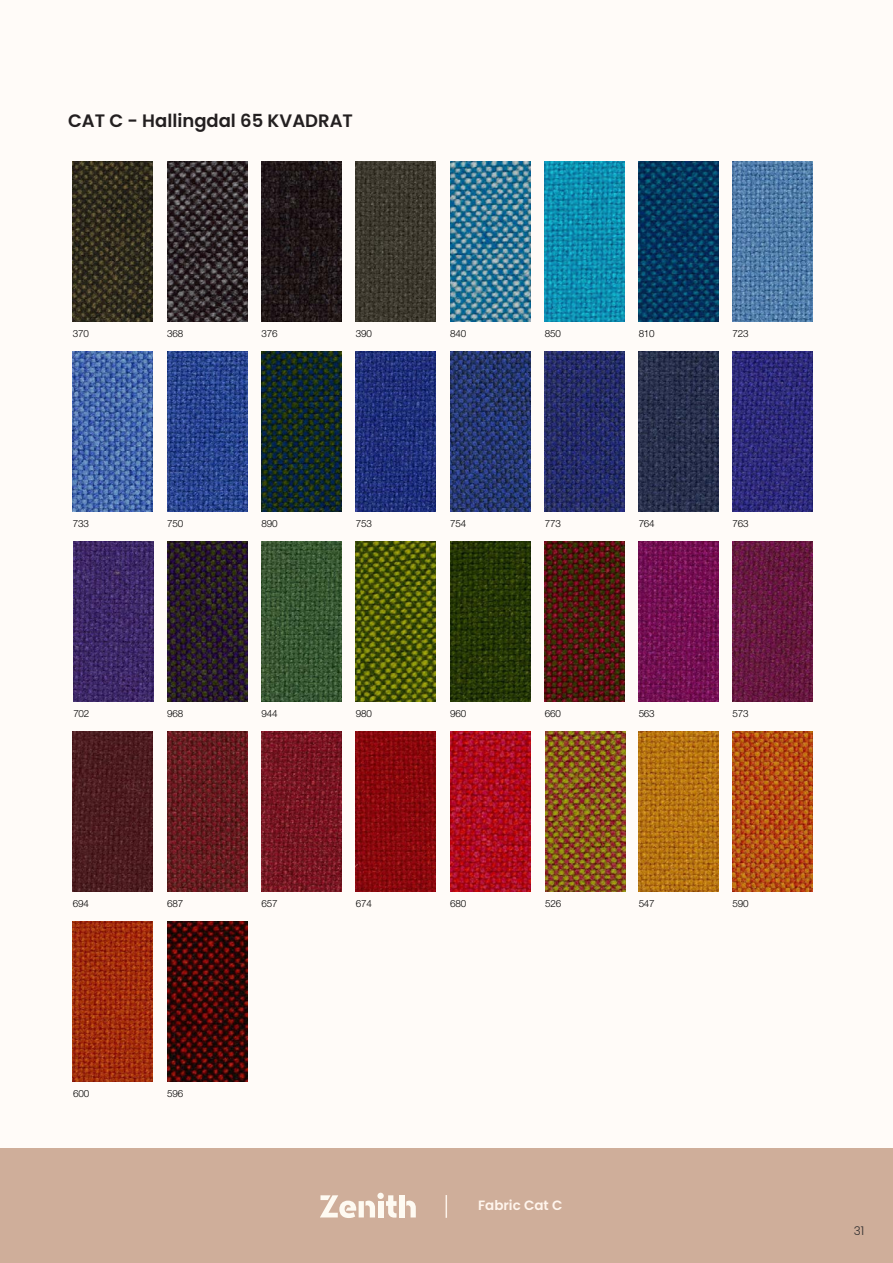
<style>
.page{position:relative;width:893px;height:1263px;background:#fffbf8}
.page>*{position:absolute;margin:0;border:0;box-sizing:border-box;transform-origin:0 0}
.PRODUCT_NAME{font:600 18px "Poppins";color:#231f20}
.PRODUCT_NAME_BOTTOM{font:600 13.5px "Poppins";color:#fff5ed}
.t1{font:300 12px "Poppins";color:#312f30}
.t2{font:300 9.9px "Helvetica Neue LT Std";letter-spacing:-.02em;color:#000}
</style>
<div class="page">
<div style="left:0;top:1148px;width:893px;height:115px;background:#cfae9a"></div>
<svg style="left:446px;top:1195px;width:1px;height:23px"></svg>
<img style="left:356px;top:541px;width:80px;height:160px">
<img style="left:167px;top:541px;width:80px;height:160px">
<img style="left:450px;top:541px;width:80px;height:160px">
<img style="left:262px;top:541px;width:80px;height:160px">
<img style="left:262px;top:351px;width:80px;height:160px">
<img style="left:545px;top:161px;width:80px;height:160px">
<img style="left:450px;top:161px;width:80px;height:160px">
<img style="left:639px;top:161px;width:80px;height:160px">
<img style="left:545px;top:351px;width:80px;height:160px">
<img style="left:639px;top:351px;width:80px;height:160px">
<img style="left:732px;top:351px;width:80px;height:160px">
<img style="left:450px;top:351px;width:80px;height:160px">
<img style="left:167px;top:351px;width:80px;height:160px">
<img style="left:73px;top:351px;width:80px;height:160px">
<img style="left:732px;top:161px;width:80px;height:160px">
<img style="left:73px;top:541px;width:80px;height:160px">
<img style="left:73px;top:731px;width:80px;height:160px">
<img style="left:167px;top:731px;width:80px;height:160px">
<img style="left:450px;top:731px;width:80px;height:160px">
<img style="left:356px;top:731px;width:80px;height:160px">
<img style="left:545px;top:541px;width:80px;height:160px">
<img style="left:262px;top:731px;width:80px;height:160px">
<img style="left:73px;top:921px;width:80px;height:160px">
<img style="left:167px;top:921px;width:80px;height:160px">
<img style="left:732px;top:731px;width:80px;height:160px">
<img style="left:732px;top:541px;width:80px;height:160px">
<img style="left:639px;top:541px;width:80px;height:160px">
<img style="left:639px;top:731px;width:80px;height:160px">
<img style="left:545px;top:731px;width:80px;height:160px">
<img style="left:73px;top:161px;width:80px;height:160px">
<img style="left:167px;top:161px;width:80px;height:160px">
<img style="left:262px;top:161px;width:80px;height:160px">
<img style="left:356px;top:161px;width:80px;height:160px">
<img style="left:356px;top:351px;width:80px;height:160px">
<div style="left:378px;top:1201px;width:5px;height:16px;background:#fefaf2"></div>
<div style="left:377px;top:1193px;width:7px;height:6px;background:#fefaf2;border-radius:50%"></div>
<svg style="left:386px;top:1195px;width:11px;height:23px"></svg>
<div style="left:399px;top:1195px;width:6px;height:22px;background:#fefaf2"></div>
<svg style="left:406px;top:1200px;width:10px;height:17px"></svg>
<svg style="left:320px;top:1195px;width:55px;height:23px"></svg>
<p class="PRODUCT_NAME" style="left:68px;top:111px;width:286px">CAT C - Hallingdal 65 KVADRAT</p>
<p class="t2" style="left:73px;top:327px;width:18px">370</p>
<p class="t2" style="left:167px;top:327px;width:18px">368</p>
<p class="t2" style="left:262px;top:327px;width:18px">376</p>
<p class="t2" style="left:356px;top:327px;width:18px">390</p>
<p class="t2" style="left:450px;top:327px;width:18px">840</p>
<p class="t2" style="left:545px;top:327px;width:18px">850</p>
<p class="t2" style="left:639px;top:327px;width:18px">810</p>
<p class="t2" style="left:732px;top:327px;width:18px">723</p>
<p class="t2" style="left:356px;top:517px;width:18px">753</p>
<p class="t2" style="left:73px;top:517px;width:18px">733</p>
<p class="t2" style="left:167px;top:517px;width:18px">750</p>
<p class="t2" style="left:450px;top:517px;width:18px">754</p>
<p class="t2" style="left:545px;top:517px;width:18px">773</p>
<p class="t2" style="left:639px;top:517px;width:18px">764</p>
<p class="t2" style="left:732px;top:517px;width:18px">763</p>
<p class="t2" style="left:262px;top:517px;width:18px">890</p>
<p class="t2" style="left:73px;top:707px;width:18px">702</p>
<p class="t2" style="left:167px;top:707px;width:18px">968</p>
<p class="t2" style="left:262px;top:707px;width:18px">944</p>
<p class="t2" style="left:356px;top:707px;width:18px">980</p>
<p class="t2" style="left:450px;top:707px;width:18px">960</p>
<p class="t2" style="left:545px;top:707px;width:18px">660</p>
<p class="t2" style="left:639px;top:707px;width:18px">563</p>
<p class="t2" style="left:732px;top:707px;width:18px">573</p>
<p class="t2" style="left:73px;top:897px;width:18px">694</p>
<p class="t2" style="left:167px;top:897px;width:18px">687</p>
<p class="t2" style="left:356px;top:897px;width:18px">674</p>
<p class="t2" style="left:450px;top:897px;width:18px">680</p>
<p class="t2" style="left:262px;top:897px;width:18px">657</p>
<p class="t2" style="left:545px;top:897px;width:18px">526</p>
<p class="t2" style="left:639px;top:897px;width:18px">547</p>
<p class="t2" style="left:73px;top:1087px;width:18px">600</p>
<p class="t2" style="left:167px;top:1087px;width:18px">596</p>
<p class="PRODUCT_NAME_BOTTOM" style="left:478px;top:1198px;width:86px">Fabric Cat C</p>
<p class="t2" style="left:732px;top:897px;width:18px">590</p>
<p class="t1" style="left:854px;top:1224px;width:12px">31</p>
</div>
